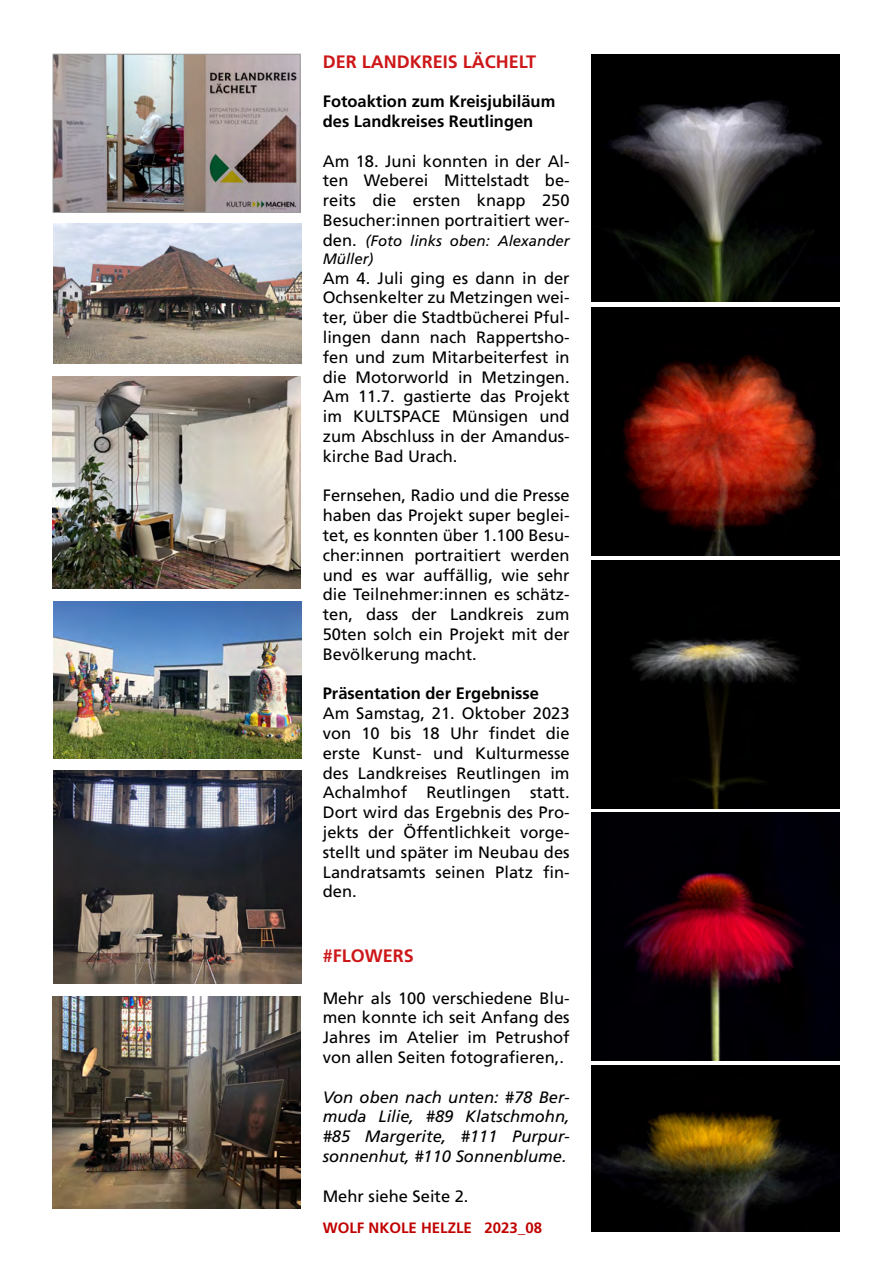
<style>
.page{position:relative;width:893px;height:1263px;background:#fff}
.page>*{position:absolute;margin:0;border:0;box-sizing:border-box;transform-origin:0 0}
.t1{font:700 18px "Frutiger LT Std";color:#cd1719}
.t2{font:16.5px/19.8px "Frutiger LT Std";color:#000;text-align:justify}
.t3{font:italic 16.5px/19.8px "Frutiger LT Std";color:#000;text-align:justify}
.t4{font:700 16.5px/19.8px "Frutiger LT Std";color:#000}
.t5{font:italic 15px/18px "Frutiger LT Std";color:#000}
.t6{font:700 15px "Frutiger LT Std";color:#c00000}
.s1{font-style:normal;font-size:16.5px}
</style>
<div class="page">
<img style="left:55px;top:56px;width:243px;height:155px">
<div style="left:53px;top:54px;width:247px;height:159px;border:1px solid #9d9d9c"></div>
<img style="left:53px;top:224px;width:248px;height:139px">
<img style="left:52px;top:376px;width:248px;height:213px">
<img style="left:53px;top:602px;width:248px;height:156px">
<img style="left:53px;top:771px;width:248px;height:212px">
<img style="left:52px;top:996px;width:248px;height:213px">
<img style="left:591px;top:54px;width:248px;height:248px">
<img style="left:591px;top:560px;width:248px;height:248px">
<img style="left:591px;top:1065px;width:249px;height:166px">
<img style="left:591px;top:307px;width:248px;height:248px">
<img style="left:591px;top:812px;width:248px;height:248px">
<p class="t1" style="left:323px;top:51px;width:215px">DER LANDKREIS LÄCHELT</p>
<p class="t4" style="left:323px;top:92px;width:234px">Fotoaktion zum Kreisjubiläum des Landkreises Reutlingen</p>
<p class="t2" style="left:323px;top:151px;width:248px">Am 18. Juni konnten in der Al&shy;ten Weberei Mittelstadt be&shy;reits die ersten knapp 250<br>Besucher:innen portraitiert wer-</p>
<p class="t5" style="left:323px;top:232px;width:248px"><span class="s1">den.</span> (Foto links oben: Alexander<br>Müller)</p>
<p class="t2" style="left:323px;top:268px;width:248px">Am 4. Juli ging es dann in der Ochsenkelter zu Metzingen wei&shy;ter, über die Stadtbücherei Pful&shy;lingen dann nach Rappertsho&shy;fen und zum Mitarbeiterfest in die Motorworld in Metzingen.<br>Am 11.7. gastierte das Projekt im KULTSPACE Münsigen und zum Abschluss in der Amandus&shy;kirche Bad Urach.</p>
<p class="t2" style="left:323px;top:486px;width:248px">Fernsehen, Radio und die Presse haben das Projekt super beglei&shy;tet, es konnten über 1.100 Besu&shy;cher:innen portraitiert werden und es war auffällig, wie sehr die Teilnehmer:innen es schätz&shy;ten, dass der Landkreis zum 50ten solch ein Projekt mit der Bevölkerung macht.</p>
<p class="t4" style="left:323px;top:684px;width:218px">Präsentation der Ergebnisse</p>
<p class="t2" style="left:323px;top:704px;width:248px">Am Samstag, 21. Oktober 2023 von 10 bis 18 Uhr findet die erste Kunst- und Kulturmesse des Landkreises Reutlingen im Achalmhof Reutlingen statt.<br>Dort wird das Ergebnis des Pro&shy;jekts der Öffentlichkeit vorge&shy;stellt und später im Neubau des Landratsamts seinen Platz fin&shy;den.</p>
<p class="t1" style="left:323px;top:945px;width:93px">#FLOWERS</p>
<p class="t2" style="left:323px;top:988px;width:248px">Mehr als 100 verschiedene Blu&shy;men konnte ich seit Anfang des Jahres im Atelier im Petrushof von allen Seiten fotografieren,.</p>
<p class="t3" style="left:323px;top:1087px;width:248px">Von oben nach unten: #78 Ber&shy;muda Lilie, #89 Klatschmohn, #85 Margerite, #111 Purpur&shy;sonnenhut, #110 Sonnenblume.</p>
<p class="t2" style="left:323px;top:1186px;width:147px">Mehr siehe Seite 2.</p>
<p class="t6" style="left:323px;top:1219px;width:221px">WOLF NKOLE HELZLE 2023_08</p>
</div>
